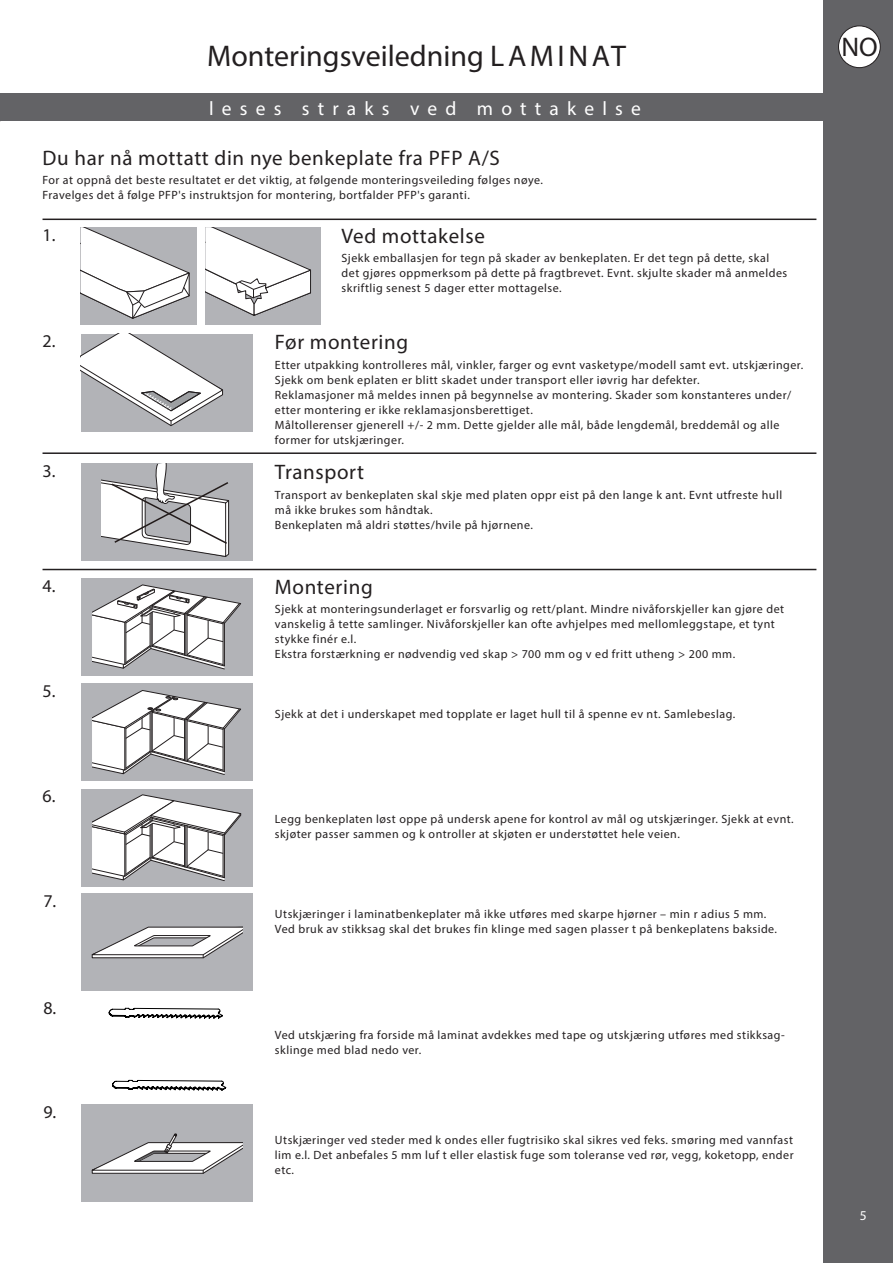
<style>
.page{position:relative;width:893px;height:1263px;background:#fff}
.page>*{position:absolute;margin:0;border:0;box-sizing:border-box;transform-origin:0 0}
.Normal{font:30px "Myriad Pro";color:#231f20}
.Normal-2{font:27px "Myriad Pro";color:#231f20}
.t1{font:21px "Myriad Pro";letter-spacing:.03em;color:#231f20}
.Normal-3{font:19.5px "Myriad Pro";letter-spacing:.42em;color:#fff}
.Normal-4{font:18px "Myriad Pro";color:#231f20}
.t2{font:13.5px "Myriad Pro";color:#fff}
.Brød{font:12px/15px "Myriad Pro";letter-spacing:.04em;color:#231f20}
</style>
<div class="page">
<div style="left:823px;top:0;width:70px;height:1263px;background:#636366"></div>
<div style="left:838px;top:26px;width:42px;height:42px;background:#fff;border-radius:50%"></div>
<div style="left:838px;top:26px;width:43px;height:42px;border:1px solid #231f20;border-radius:50%"></div>
<div style="left:0;top:94px;width:838px;height:27px;background:#636366"></div>
<hr style="left:43px;top:219px;width:773px;height:1px;background:#231f20">
<div style="left:81px;top:227px;width:116px;height:98px;background:#b2b3b7"></div>
<svg style="left:81px;top:227px;width:109px;height:92px"></svg>
<hr style="left:43px;top:452px;width:773px;height:2px;background:#231f20">
<div style="left:81px;top:334px;width:171px;height:97px;background:#b2b3b7"></div>
<svg style="left:81px;top:334px;width:142px;height:92px"></svg>
<div style="left:81px;top:463px;width:171px;height:98px;background:#b2b3b7"></div>
<div style="left:81px;top:578px;width:171px;height:98px;background:#b2b3b7"></div>
<svg style="left:92px;top:584px;width:149px;height:86px"></svg>
<div style="left:81px;top:684px;width:171px;height:97px;background:#b2b3b7"></div>
<svg style="left:92px;top:690px;width:149px;height:85px"></svg>
<div style="left:81px;top:789px;width:171px;height:98px;background:#b2b3b7"></div>
<svg style="left:92px;top:794px;width:149px;height:87px"></svg>
<hr style="left:43px;top:569px;width:773px;height:1px;background:#231f20">
<div style="left:206px;top:227px;width:115px;height:98px;background:#b2b3b7"></div>
<svg style="left:206px;top:227px;width:105px;height:89px"></svg>
<svg style="left:101px;top:463px;width:129px;height:94px"></svg>
<div style="left:82px;top:893px;width:171px;height:98px;background:#b2b3b7"></div>
<svg style="left:92px;top:927px;width:151px;height:31px"></svg>
<svg style="left:109px;top:1008px;width:117px;height:82px"></svg>
<div style="left:82px;top:1104px;width:171px;height:98px;background:#b2b3b7"></div>
<svg style="left:92px;top:1133px;width:151px;height:40px"></svg>
<p class="Normal" style="left:207px;top:37px;width:420px">Monteringsveiledning LAMINAT</p>
<p class="Normal-3" style="left:209px;top:96px;width:433px">leses straks ved mottakelse</p>
<p class="t1" style="left:43px;top:145px;width:459px">Du har nå mottatt din nye benkeplate fra PFP A/S</p>
<p class="Brød" style="left:43px;top:172px;width:502px">For at oppnå det beste resultatet er det viktig, at følgende monteringsveileding følges nøye.</p>
<p class="Brød" style="left:43px;top:187px;width:429px">Fravelges det å følge PFP's instruktsjon for montering, bortfalder PFP's garanti.</p>
<p class="Normal-4" style="left:43px;top:224px;width:14px">1.</p>
<p class="t1" style="left:342px;top:223px;width:145px">Ved mottakelse</p>
<p class="Brød" style="left:342px;top:251px;width:429px">Sjekk emballasjen for tegn på skader av benkeplaten. Er det tegn på dette, skal</p>
<p class="Brød" style="left:342px;top:266px;width:447px">det gjøres oppmerksom på dette på fragtbrevet. Evnt. skjulte skader må anmeldes</p>
<p class="Brød" style="left:342px;top:281px;width:222px">skriftlig senest 5 dager etter mottagelse.</p>
<p class="Normal-4" style="left:43px;top:330px;width:14px">2.</p>
<p class="Normal-4" style="left:43px;top:460px;width:14px">3.</p>
<p class="Normal-4" style="left:43px;top:575px;width:14px">4.</p>
<p class="Normal-4" style="left:43px;top:680px;width:14px">5.</p>
<p class="Normal-4" style="left:43px;top:785px;width:14px">6.</p>
<p class="Normal-4" style="left:43px;top:890px;width:14px">7.</p>
<p class="Normal-4" style="left:43px;top:997px;width:14px">8.</p>
<p class="Normal-4" style="left:43px;top:1101px;width:14px">9.</p>
<p class="t1" style="left:275px;top:329px;width:135px">Før montering</p>
<p class="Brød" style="left:275px;top:357px;width:530px">Etter utpakking kontrolleres mål, vinkler, farger og evnt vasketype/modell samt evt. utskjæringer.</p>
<p class="Brød" style="left:275px;top:372px;width:426px">Sjekk om benk eplaten er blitt skadet under transport eller iøvrig har defekter.</p>
<p class="Brød" style="left:275px;top:387px;width:518px">Reklamasjoner må meldes innen på begynnelse av montering. Skader som konstanteres under/</p>
<p class="Brød" style="left:275px;top:402px;width:259px">etter montering er ikke reklamasjonsberettiget.</p>
<p class="Brød" style="left:275px;top:417px;width:506px">Måltollerenser gjenerell +/- 2 mm. Dette gjelder alle mål, både lengdemål, breddemål og alle</p>
<p class="Brød" style="left:275px;top:432px;width:130px">former for utskjæringer.</p>
<p class="t1" style="left:275px;top:459px;width:91px">Transport</p>
<p class="Brød" style="left:275px;top:487px;width:509px">Transport av benkeplaten skal skje med platen oppr eist på den lange k ant. Evnt utfreste hull</p>
<p class="Brød" style="left:275px;top:502px;width:159px">må ikke brukes som håndtak.</p>
<p class="Brød" style="left:275px;top:517px;width:259px">Benkeplaten må aldri støttes/hvile på hjørnene.</p>
<p class="t1" style="left:275px;top:574px;width:99px">Montering</p>
<p class="Brød" style="left:275px;top:602px;width:511px">Sjekk at monteringsunderlaget er forsvarlig og rett/plant. Mindre nivåforskjeller kan gjøre det</p>
<p class="Brød" style="left:275px;top:617px;width:501px">vanskelig å tette samlinger. Nivåforskjeller kan ofte avhjelpes med mellomleggstape, et tynt</p>
<p class="Brød" style="left:275px;top:632px;width:83px">stykke finér e.l.</p>
<p class="Brød" style="left:275px;top:647px;width:462px">Ekstra forstærkning er nødvendig ved skap &gt; 700 mm og v ed fritt utheng &gt; 200 mm.</p>
<p class="Brød" style="left:275px;top:707px;width:462px">Sjekk at det i underskapet med topplate er laget hull til å spenne ev nt. Samlebeslag.</p>
<p class="Brød" style="left:275px;top:812px;width:520px">Legg benkeplaten løst oppe på undersk apene for kontrol av mål og utskjæringer. Sjekk at evnt.</p>
<p class="Brød" style="left:275px;top:827px;width:406px">skjøter passer sammen og k ontroller at skjøten er understøttet hele veien.</p>
<p class="Brød" style="left:275px;top:906px;width:493px">Utskjæringer i laminatbenkeplater må ikke utføres med skarpe hjørner – min r adius 5 mm.</p>
<p class="Brød" style="left:275px;top:921px;width:504px">Ved bruk av stikksag skal det brukes fin klinge med sagen plasser t på benkeplatens bakside.</p>
<p class="Brød" style="left:275px;top:1027px;width:511px">Ved utskjæring fra forside må laminat avdekkes med tape og utskjæring utføres med stikksag&shy;sklinge med blad nedo ver.</p>
<p class="Brød" style="left:275px;top:1132px;width:519px">Utskjæringer ved steder med k ondes eller fugtrisiko skal sikres ved feks. smøring med vannfast</p>
<p class="Brød" style="left:275px;top:1147px;width:520px">lim e.l. Det anbefales 5 mm luf t eller elastisk fuge som toleranse ved rør, vegg, koketopp, ender</p>
<p class="Brød" style="left:275px;top:1162px;width:21px">etc.</p>
<p class="Normal-2" style="left:841px;top:31px;width:38px">NO</p>
<p class="t2" style="left:860px;top:1207px;width:8px">5</p>
</div>
